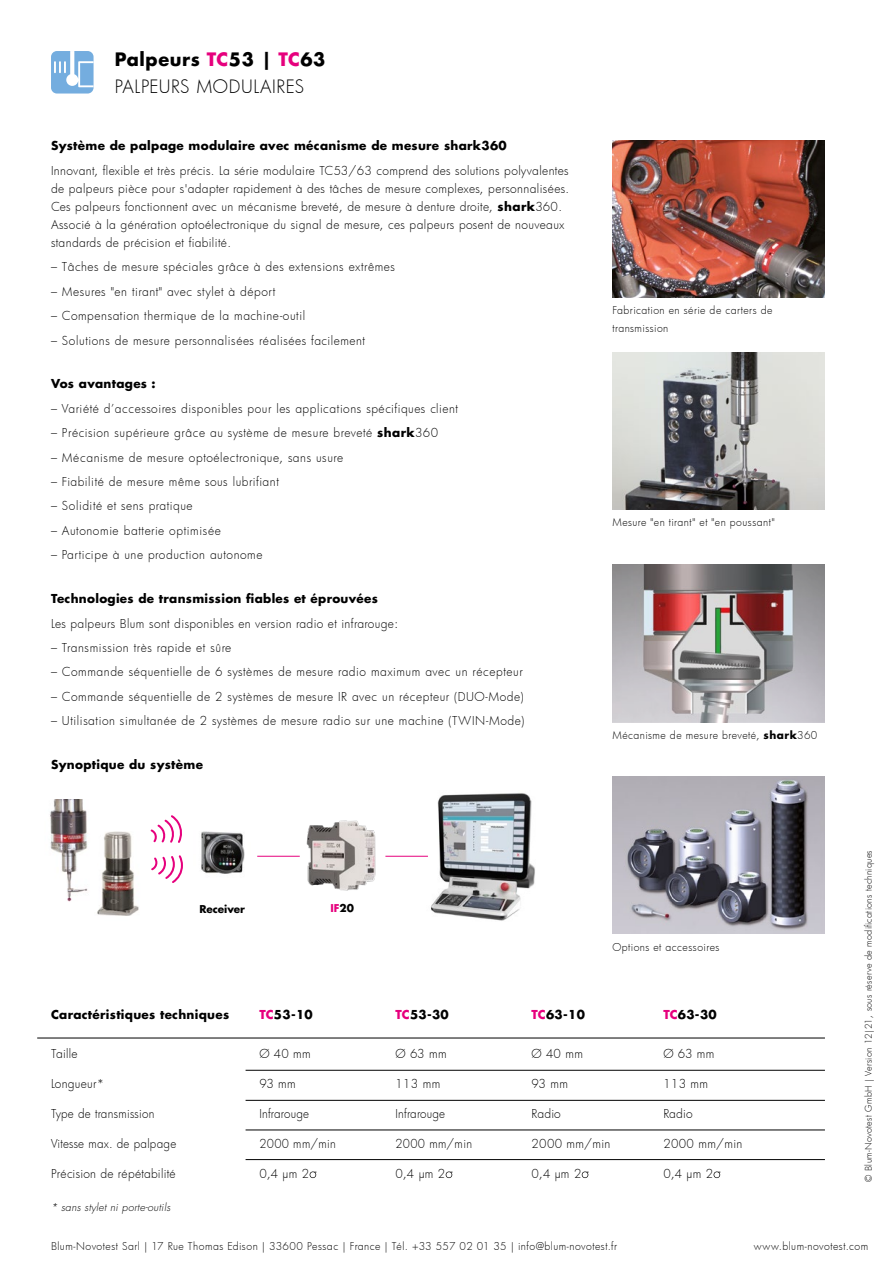
<style>
.page{position:relative;width:893px;height:1263px;background:#fff}
.page>*{position:absolute;margin:0;border:0;box-sizing:border-box;transform-origin:0 0}
.t1{font:300 18px "Futura";letter-spacing:.035em;color:#000}
.t2{font:700 18px "Futura LT Pro";letter-spacing:.035em;color:#000}
.t3{font:300 12px/18px "Futura";letter-spacing:.035em;color:#000}
.t4{font:700 12px "Futura LT Pro";letter-spacing:.025em;color:#000}
.t5{font:300 10.5px/18px "Futura";letter-spacing:.045em;color:#000}
.t6{font:italic 300 10.5px "Futura LT Pro";letter-spacing:.025em;color:#000}
.t7{font:700 10.5px "Futura LT Pro";color:#000}
.t8{font:700 10.5px "Futura LT Pro";color:#e6007d}
.t9{font:300 9px "Futura";letter-spacing:.03em;color:#000}
.s1{color:#e6007d}
.s2{font-family:"Futura LT Pro";font-weight:700}
.s3{color:#000}
</style>
<div class="page">
<img style="left:612px;top:565px;width:213px;height:157px">
<img style="left:612px;top:776px;width:213px;height:157px">
<div style="left:51px;top:51px;width:43px;height:43px;background:#74addf;border-radius:6px"></div>
<svg style="left:54px;top:51px;width:40px;height:36px"></svg>
<img style="left:612px;top:140px;width:213px;height:158px">
<img style="left:612px;top:352px;width:213px;height:158px">
<img style="left:306px;top:820px;width:70px;height:71px">
<img style="left:427px;top:793px;width:108px;height:128px">
<hr style="left:385px;top:856px;width:43px;height:1px;background:#e6007d">
<img style="left:201px;top:831px;width:44px;height:43px">
<svg style="left:150px;top:815px;width:32px;height:28px"></svg>
<svg style="left:151px;top:855px;width:32px;height:28px"></svg>
<hr style="left:257px;top:856px;width:43px;height:1px;background:#e6007d">
<img style="left:97px;top:831px;width:42px;height:85px">
<img style="left:50px;top:800px;width:38px;height:102px">
<hr style="left:37px;top:1038px;width:788px;height:1px;background:#000">
<hr style="left:246px;top:1100px;width:579px;height:1px;background:#000">
<hr style="left:246px;top:1130px;width:579px;height:1px;background:#000">
<hr style="left:246px;top:1159px;width:579px;height:1px;background:#000">
<svg style="left:310px;top:1171px;width:6px;height:7px"></svg>
<svg style="left:446px;top:1171px;width:7px;height:7px"></svg>
<svg style="left:582px;top:1171px;width:7px;height:7px"></svg>
<svg style="left:714px;top:1171px;width:6px;height:7px"></svg>
<hr style="left:246px;top:1070px;width:579px;height:1px;background:#000">
<h1 class="t2" style="left:115px;top:45px;width:212px">Palpeurs <span class="s1">TC</span>53 | <span class="s1">TC</span>63</h1>
<h1 class="t1" style="left:115px;top:74px;width:191px">PALPEURS MODULAIRES</h1>
<p class="t4" style="left:51px;top:136px;width:457px">Système de palpage modulaire avec mécanisme de mesure shark360</p>
<p class="t3" style="left:51px;top:161px;width:520px">Innovant, flexible et très précis. La série modulaire TC53/63 comprend des solutions polyvalentes de palpeurs pièce pour s'adapter rapidement à des tâches de mesure complexes, personnalisées.<br>Ces palpeurs fonctionnent avec un mécanisme breveté, de mesure à denture droite, <span class="s2">shark</span>360.<br>Associé à la génération optoélectronique du signal de mesure, ces palpeurs posent de nouveaux standards de précision et fiabilité.</p>
<p class="t3" style="left:51px;top:258px;width:345px">– Tâches de mesure spéciales grâce à des extensions extrêmes</p>
<p class="t3" style="left:51px;top:282px;width:226px">– Mesures "en tirant" avec stylet à déport</p>
<p class="t3" style="left:51px;top:307px;width:256px">– Compensation thermique de la machine-outil</p>
<p class="t3" style="left:51px;top:331px;width:316px">– Solutions de mesure personnalisées réalisées facilement</p>
<p class="t4" style="left:51px;top:374px;width:106px">Vos avantages :</p>
<p class="t3" style="left:51px;top:399px;width:409px">– Variété d’accessoires disponibles pour les applications spécifiques client</p>
<p class="t3" style="left:51px;top:424px;width:389px">– Précision supérieure grâce au système de mesure breveté <span class="s2">shark</span>360</p>
<p class="t3" style="left:51px;top:448px;width:294px">– Mécanisme de mesure optoélectronique, sans usure</p>
<p class="t3" style="left:51px;top:472px;width:229px">– Fiabilité de mesure même sous lubrifiant</p>
<p class="t3" style="left:51px;top:497px;width:143px">– Solidité et sens pratique</p>
<p class="t3" style="left:51px;top:521px;width:171px">– Autonomie batterie optimisée</p>
<p class="t3" style="left:51px;top:546px;width:213px">– Participe à une production autonome</p>
<p class="t4" style="left:51px;top:589px;width:328px">Technologies de transmission fiables et éprouvées</p>
<p class="t3" style="left:51px;top:614px;width:349px">Les palpeurs Blum sont disponibles en version radio et infrarouge:</p>
<p class="t3" style="left:51px;top:638px;width:182px">– Transmission très rapide et sûre</p>
<p class="t3" style="left:51px;top:663px;width:473px">– Commande séquentielle de 6 systèmes de mesure radio maximum avec un récepteur</p>
<p class="t3" style="left:51px;top:687px;width:474px">– Commande séquentielle de 2 systèmes de mesure IR avec un récepteur (DUO-Mode)</p>
<p class="t3" style="left:51px;top:711px;width:475px">– Utilisation simultanée de 2 systèmes de mesure radio sur une machine (TWIN-Mode)</p>
<p class="t4" style="left:51px;top:755px;width:153px">Synoptique du système</p>
<p class="t5" style="left:612px;top:301px;width:162px">Fabrication en série de carters de transmission</p>
<p class="t5" style="left:612px;top:513px;width:164px">Mesure "en tirant" et "en poussant"</p>
<p class="t5" style="left:612px;top:726px;width:207px">Mécanisme de mesure breveté, <span class="s2">shark</span>360</p>
<p class="t7" style="left:199px;top:901px;width:47px">Receiver</p>
<p class="t8" style="left:330px;top:899px;width:25px">IF<span class="s3">20</span></p>
<p class="t5" style="left:612px;top:938px;width:109px">Options et accessoires</p>
<p class="t4" style="left:51px;top:1005px;width:180px">Caractéristiques techniques</p>
<p class="t4" style="left:259px;top:1005px;width:55px"><span class="s1">TC</span>53-10</p>
<p class="t4" style="left:395px;top:1005px;width:55px"><span class="s1">TC</span>53-30</p>
<p class="t4" style="left:532px;top:1005px;width:55px"><span class="s1">TC</span>63-10</p>
<p class="t4" style="left:663px;top:1005px;width:55px"><span class="s1">TC</span>63-30</p>
<p class="t3" style="left:51px;top:1044px;width:28px">Taille</p>
<p class="t3" style="left:259px;top:1044px;width:53px">Ø 40 mm</p>
<p class="t3" style="left:395px;top:1044px;width:53px">Ø 63 mm</p>
<p class="t3" style="left:532px;top:1044px;width:53px">Ø 40 mm</p>
<p class="t3" style="left:663px;top:1044px;width:53px">Ø 63 mm</p>
<p class="t3" style="left:51px;top:1074px;width:55px">Longueur*</p>
<p class="t3" style="left:259px;top:1074px;width:38px">93 mm</p>
<p class="t3" style="left:395px;top:1074px;width:46px">113 mm</p>
<p class="t3" style="left:532px;top:1074px;width:38px">93 mm</p>
<p class="t3" style="left:663px;top:1074px;width:46px">113 mm</p>
<p class="t3" style="left:51px;top:1104px;width:105px">Type de transmission</p>
<p class="t3" style="left:259px;top:1104px;width:51px">Infrarouge</p>
<p class="t3" style="left:395px;top:1104px;width:51px">Infrarouge</p>
<p class="t3" style="left:531px;top:1104px;width:31px">Radio</p>
<p class="t3" style="left:663px;top:1104px;width:31px">Radio</p>
<p class="t3" style="left:51px;top:1134px;width:127px">Vitesse max. de palpage</p>
<p class="t3" style="left:259px;top:1134px;width:78px">2000 mm/min</p>
<p class="t3" style="left:395px;top:1134px;width:78px">2000 mm/min</p>
<p class="t3" style="left:531px;top:1134px;width:80px">2000 mm/min</p>
<p class="t3" style="left:663px;top:1134px;width:80px">2000 mm/min</p>
<p class="t3" style="left:51px;top:1164px;width:126px">Précision de répétabilité</p>
<p class="t3" style="left:259px;top:1164px;width:51px">0,4 μm 2</p>
<p class="t3" style="left:395px;top:1164px;width:51px">0,4 μm 2</p>
<p class="t3" style="left:531px;top:1164px;width:51px">0,4 μm 2</p>
<p class="t3" style="left:663px;top:1164px;width:51px">0,4 μm 2</p>
<p class="t6" style="left:51px;top:1200px;width:121px">* sans stylet ni porte-outils</p>
<p class="t9" style="left:862px;top:1181px;width:333px;rotate:-90deg">© Blum-Novotest GmbH | Version 12|21, sous réserve de modifications techniques</p>
<p class="t5" style="left:51px;top:1237px;width:568px">Blum-Novotest Sarl | 17 Rue Thomas Edison | 33600 Pessac | France | Tél. +33 557 02 01 35 | info@blum-novotest.fr</p>
<p class="t5" style="left:754px;top:1237px;width:116px">www.blum-novotest.com</p>
</div>
